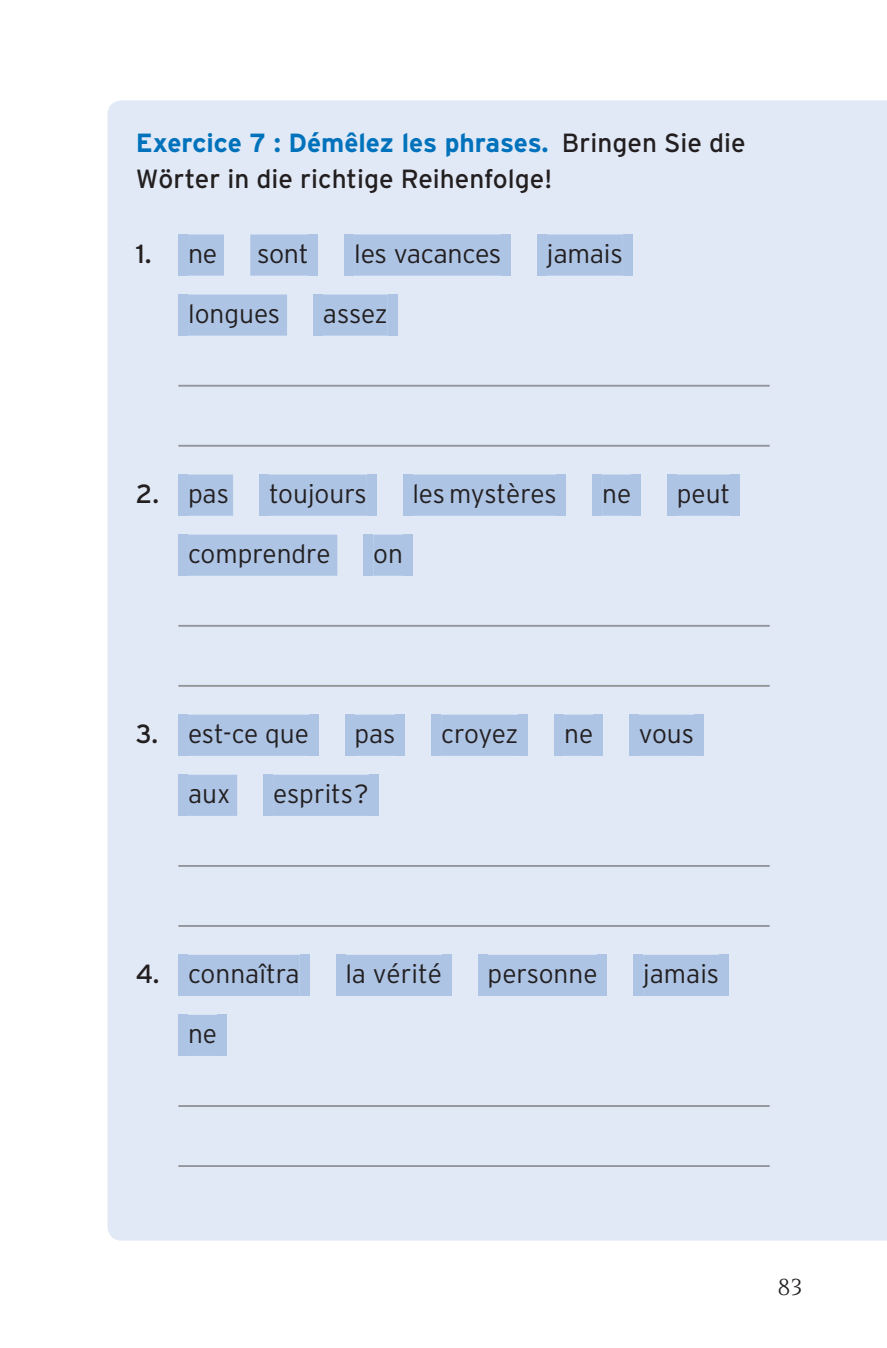
<style>
.page{position:relative;width:887px;height:1348px;background:#fff}
.page>*{position:absolute;margin:0;border:0;box-sizing:border-box;transform-origin:0 0}
.t1{font:300 26.25px "Interstate";color:#231f20}
.t2{font:26.25px/36.2px "Interstate";color:#231f20}
.t3{font:300 26.25px "Interstate";letter-spacing:-.02em;color:#231f20}
.t4{font:25px "Novarese Std";color:#231f20}
.s1{font-weight:700;color:#0072bc}
.s2{font-weight:300}
.s3{font-weight:400}
</style>
<div class="page">
<div style="left:107px;top:100px;width:779px;height:1140px;background:#e1e9f6"></div>
<div style="left:188px;top:234px;width:36px;height:41px;background:#adc4e5"></div>
<div style="left:250px;top:234px;width:58px;height:41px;background:#adc4e5"></div>
<div style="left:354px;top:234px;width:147px;height:41px;background:#adc4e5"></div>
<div style="left:546px;top:234px;width:76px;height:41px;background:#adc4e5"></div>
<div style="left:188px;top:294px;width:99px;height:41px;background:#adc4e5"></div>
<div style="left:323px;top:294px;width:64px;height:41px;background:#adc4e5"></div>
<hr style="left:178px;top:385px;width:591px;height:2px;background:#939598">
<hr style="left:178px;top:445px;width:591px;height:2px;background:#939598">
<div style="left:188px;top:474px;width:45px;height:41px;background:#adc4e5"></div>
<div style="left:269px;top:474px;width:97px;height:41px;background:#adc4e5"></div>
<div style="left:412px;top:474px;width:144px;height:41px;background:#adc4e5"></div>
<div style="left:602px;top:474px;width:29px;height:41px;background:#adc4e5"></div>
<div style="left:676px;top:474px;width:54px;height:41px;background:#adc4e5"></div>
<div style="left:188px;top:534px;width:149px;height:41px;background:#adc4e5"></div>
<div style="left:373px;top:534px;width:30px;height:41px;background:#adc4e5"></div>
<hr style="left:178px;top:625px;width:591px;height:2px;background:#939598">
<hr style="left:178px;top:685px;width:591px;height:2px;background:#939598">
<div style="left:188px;top:714px;width:121px;height:41px;background:#adc4e5"></div>
<div style="left:354px;top:714px;width:41px;height:41px;background:#adc4e5"></div>
<div style="left:441px;top:714px;width:77px;height:41px;background:#adc4e5"></div>
<div style="left:564px;top:714px;width:29px;height:41px;background:#adc4e5"></div>
<div style="left:638px;top:714px;width:55px;height:41px;background:#adc4e5"></div>
<div style="left:188px;top:774px;width:49px;height:41px;background:#adc4e5"></div>
<div style="left:273px;top:774px;width:96px;height:41px;background:#adc4e5"></div>
<hr style="left:178px;top:865px;width:591px;height:2px;background:#939598">
<hr style="left:178px;top:925px;width:591px;height:2px;background:#939598">
<div style="left:188px;top:954px;width:111px;height:41px;background:#adc4e5"></div>
<div style="left:345px;top:954px;width:97px;height:41px;background:#adc4e5"></div>
<div style="left:487px;top:954px;width:110px;height:41px;background:#adc4e5"></div>
<div style="left:642px;top:954px;width:76px;height:41px;background:#adc4e5"></div>
<div style="left:188px;top:1014px;width:29px;height:41px;background:#adc4e5"></div>
<hr style="left:178px;top:1105px;width:591px;height:2px;background:#939598">
<hr style="left:178px;top:1165px;width:591px;height:2px;background:#939598">
<div style="left:178px;top:234px;width:10px;height:42px;background:#adc4e5"></div>
<div style="left:308px;top:234px;width:10px;height:42px;background:#adc4e5"></div>
<div style="left:344px;top:234px;width:10px;height:42px;background:#adc4e5"></div>
<div style="left:501px;top:234px;width:9px;height:42px;background:#adc4e5"></div>
<div style="left:537px;top:234px;width:9px;height:42px;background:#adc4e5"></div>
<div style="left:622px;top:234px;width:10px;height:42px;background:#adc4e5"></div>
<div style="left:178px;top:294px;width:10px;height:42px;background:#adc4e5"></div>
<div style="left:313px;top:294px;width:10px;height:42px;background:#adc4e5"></div>
<div style="left:387px;top:294px;width:10px;height:42px;background:#adc4e5"></div>
<div style="left:178px;top:474px;width:10px;height:42px;background:#adc4e5"></div>
<div style="left:259px;top:474px;width:10px;height:42px;background:#adc4e5"></div>
<div style="left:366px;top:474px;width:10px;height:42px;background:#adc4e5"></div>
<div style="left:402px;top:474px;width:10px;height:42px;background:#adc4e5"></div>
<div style="left:556px;top:474px;width:10px;height:42px;background:#adc4e5"></div>
<div style="left:592px;top:474px;width:10px;height:42px;background:#adc4e5"></div>
<div style="left:631px;top:474px;width:9px;height:42px;background:#adc4e5"></div>
<div style="left:666px;top:474px;width:10px;height:42px;background:#adc4e5"></div>
<div style="left:730px;top:474px;width:9px;height:42px;background:#adc4e5"></div>
<div style="left:178px;top:534px;width:10px;height:42px;background:#adc4e5"></div>
<div style="left:363px;top:534px;width:10px;height:42px;background:#adc4e5"></div>
<div style="left:403px;top:534px;width:9px;height:42px;background:#adc4e5"></div>
<div style="left:178px;top:714px;width:10px;height:42px;background:#adc4e5"></div>
<div style="left:309px;top:714px;width:9px;height:42px;background:#adc4e5"></div>
<div style="left:345px;top:714px;width:9px;height:42px;background:#adc4e5"></div>
<div style="left:395px;top:714px;width:10px;height:42px;background:#adc4e5"></div>
<div style="left:431px;top:714px;width:10px;height:42px;background:#adc4e5"></div>
<div style="left:518px;top:714px;width:10px;height:42px;background:#adc4e5"></div>
<div style="left:554px;top:714px;width:10px;height:42px;background:#adc4e5"></div>
<div style="left:593px;top:714px;width:9px;height:42px;background:#adc4e5"></div>
<div style="left:628px;top:714px;width:10px;height:42px;background:#adc4e5"></div>
<div style="left:693px;top:714px;width:10px;height:42px;background:#adc4e5"></div>
<div style="left:178px;top:774px;width:10px;height:42px;background:#adc4e5"></div>
<div style="left:263px;top:774px;width:10px;height:42px;background:#adc4e5"></div>
<div style="left:369px;top:774px;width:9px;height:42px;background:#adc4e5"></div>
<div style="left:178px;top:954px;width:10px;height:42px;background:#adc4e5"></div>
<div style="left:299px;top:954px;width:10px;height:42px;background:#adc4e5"></div>
<div style="left:335px;top:954px;width:10px;height:42px;background:#adc4e5"></div>
<div style="left:442px;top:954px;width:9px;height:42px;background:#adc4e5"></div>
<div style="left:477px;top:954px;width:10px;height:42px;background:#adc4e5"></div>
<div style="left:597px;top:954px;width:10px;height:42px;background:#adc4e5"></div>
<div style="left:633px;top:954px;width:9px;height:42px;background:#adc4e5"></div>
<div style="left:718px;top:954px;width:10px;height:42px;background:#adc4e5"></div>
<div style="left:178px;top:1014px;width:10px;height:42px;background:#adc4e5"></div>
<div style="left:217px;top:1014px;width:10px;height:42px;background:#adc4e5"></div>
<p class="t2" style="left:136px;top:125px;width:611px"><span class="s1">Exercice 7 : Démêlez les phrases.</span> Bringen Sie die<br>Wörter in die richtige Reihenfolge!</p>
<p class="t2" style="left:136px;top:235px;width:83px">1. <span class="s2">ne</span></p>
<p class="t1" style="left:257px;top:237px;width:53px">sont</p>
<p class="t3" style="left:354px;top:237px;width:149px">les vacances</p>
<p class="t1" style="left:546px;top:237px;width:78px">jamais</p>
<p class="t1" style="left:188px;top:297px;width:94px">longues</p>
<p class="t1" style="left:323px;top:297px;width:66px">assez</p>
<p class="t1" style="left:136px;top:477px;width:95px"><span class="s3">2.</span> pas</p>
<p class="t1" style="left:269px;top:477px;width:99px">toujours</p>
<p class="t1" style="left:412px;top:477px;width:146px">les mystères</p>
<p class="t1" style="left:602px;top:477px;width:31px">ne</p>
<p class="t1" style="left:676px;top:477px;width:55px">peut</p>
<p class="t1" style="left:188px;top:537px;width:144px">comprendre</p>
<p class="t1" style="left:373px;top:537px;width:31px">on</p>
<p class="t1" style="left:136px;top:717px;width:175px"><span class="s3">3.</span> est-ce que</p>
<p class="t1" style="left:354px;top:717px;width:42px">pas</p>
<p class="t1" style="left:441px;top:717px;width:79px">croyez</p>
<p class="t1" style="left:564px;top:717px;width:31px">ne</p>
<p class="t1" style="left:638px;top:717px;width:57px">vous</p>
<p class="t1" style="left:188px;top:777px;width:44px">aux</p>
<p class="t1" style="left:273px;top:777px;width:97px">esprits ?</p>
<p class="t1" style="left:136px;top:957px;width:165px"><span class="s3">4.</span> connaîtra</p>
<p class="t1" style="left:345px;top:957px;width:98px">la vérité</p>
<p class="t1" style="left:487px;top:957px;width:111px">personne</p>
<p class="t1" style="left:642px;top:957px;width:77px">jamais</p>
<p class="t1" style="left:188px;top:1017px;width:31px">ne</p>
<p class="t4" style="left:777px;top:1273px;width:26px">83</p>
</div>
